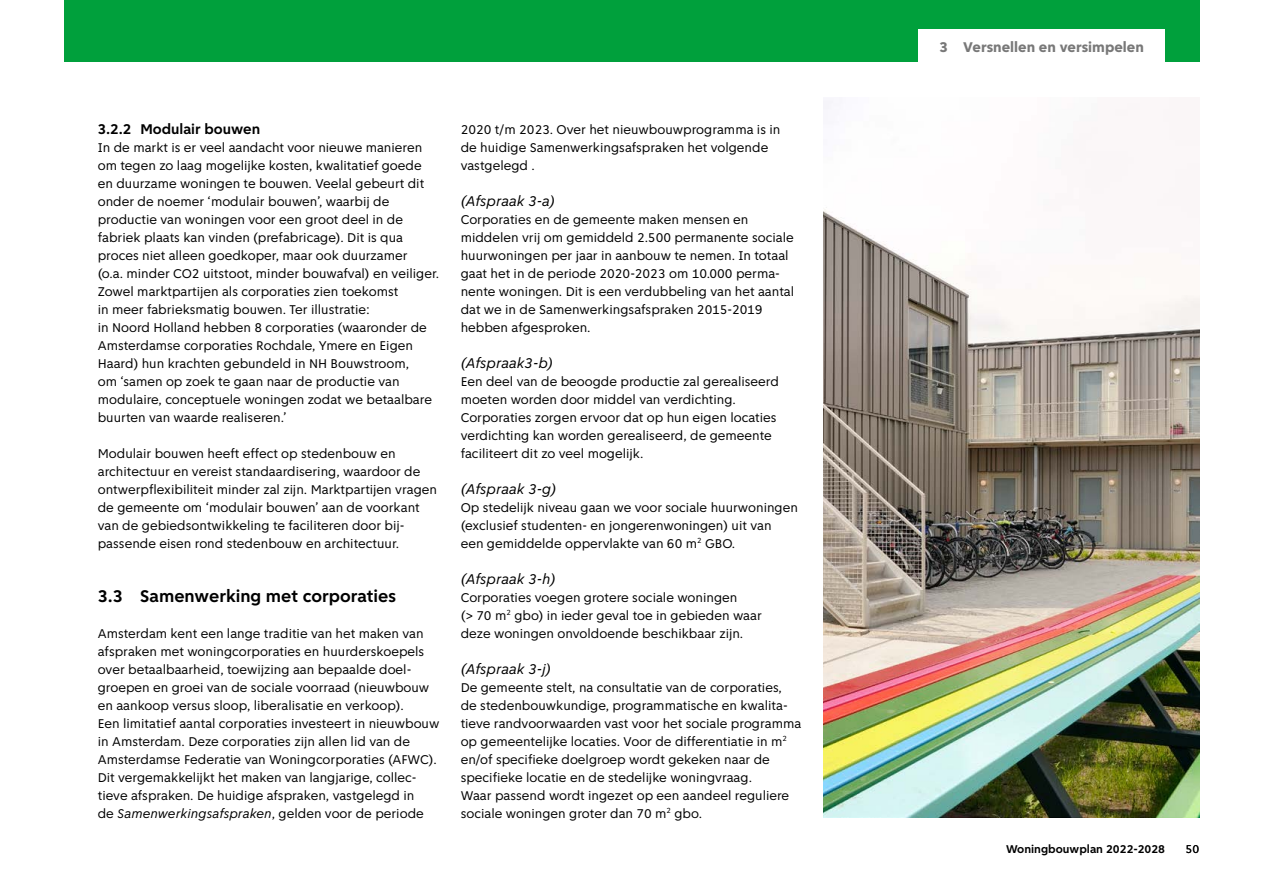
<style>
.page{position:relative;width:1263px;height:893px;background:#fff}
.page>*{position:absolute;margin:0;border:0;box-sizing:border-box;transform-origin:0 0}
.H2_Tussenkop_paragra{font:700 18px "Amsterdam Sans";color:#000}
.H3_Tussenkopje_zwart{font:italic 15px "Amsterdam Sans";color:#000}
.t1{font:800 15px "Amsterdam Sans";color:#787878}
.H3_Tussenkopje_subpa{font:700 15px "Amsterdam Sans";color:#000}
.P_Brood{font:13.5px/18px "Amsterdam Sans";color:#000}
.t2{font:700 12px "Amsterdam Sans";color:#000}
.t3{font:12px "Amsterdam Sans";color:#000}
.s1{font-style:italic}
</style>
<div class="page">
<div style="left:64px;top:0;width:1135px;height:62px;background:#00a03c"></div>
<div style="left:918px;top:30px;width:247px;height:50px;background:#fff"></div>
<img style="left:823px;top:101px;width:376px;height:717px">
<h3 class="H3_Tussenkopje_subpa" style="left:98px;top:120px;width:164px">3.2.2 Modulair bouwen</h3>
<p class="P_Brood" style="left:98px;top:138px;width:343px">In de markt is er veel aandacht voor nieuwe manieren om tegen zo laag mogelijke kosten, kwalitatief goede en duurzame woningen te bouwen. Veelal gebeurt dit onder de noemer ‘modulair bouwen’, waarbij de productie van woningen voor een groot deel in de fabriek plaats kan vinden (prefabricage). Dit is qua proces niet alleen goedkoper, maar ook duurzamer<br>(o.a. minder CO2 uitstoot, minder bouwafval) en veiliger.<br>Zowel marktpartijen als corporaties zien toekomst<br>in meer fabrieksmatig bouwen. Ter illustratie:<br>in Noord Holland hebben 8 corporaties (waaronder de Amsterdamse corporaties Rochdale, Ymere en Eigen Haard) hun krachten gebundeld in NH Bouwstroom,<br>om ‘samen op zoek te gaan naar de productie van modulaire, conceptuele woningen zodat we betaalbare buurten van waarde realiseren.’</p>
<p class="P_Brood" style="left:98px;top:444px;width:341px">Modulair bouwen heeft effect op stedenbouw en architectuur en vereist standaardisering, waardoor de ontwerpflexibiliteit minder zal zijn. Marktpartijen vragen de gemeente om ‘modulair bouwen’ aan de voorkant van de gebiedsontwikkeling te faciliteren door bij&shy;passende eisen rond stedenbouw en architectuur.</p>
<h2 class="H2_Tussenkop_paragra" style="left:98px;top:585px;width:300px">3.3 Samenwerking met corporaties</h2>
<p class="P_Brood" style="left:98px;top:624px;width:343px">Amsterdam kent een lange traditie van het maken van afspraken met woningcorporaties en huurderskoepels over betaalbaarheid, toewijzing aan bepaalde doel&shy;groepen en groei van de sociale voorraad (nieuwbouw en aankoop versus sloop, liberalisatie en verkoop).<br>Een limitatief aantal corporaties investeert in nieuwbouw in Amsterdam. Deze corporaties zijn allen lid van de Amsterdamse Federatie van Woningcorporaties (AFWC).<br>Dit vergemakkelijkt het maken van langjarige, collec&shy;tieve afspraken. De huidige afspraken, vastgelegd in<br>de <span class="s1">Samenwerkingsafspraken</span>, gelden voor de periode</p>
<p class="P_Brood" style="left:461px;top:120px;width:321px">2020 t/m 2023. Over het nieuwbouwprogramma is in de huidige Samenwerkingsafspraken het volgende vastgelegd .</p>
<h3 class="H3_Tussenkopje_zwart" style="left:461px;top:192px;width:96px">(Afspraak 3-a)</h3>
<p class="P_Brood" style="left:461px;top:210px;width:335px">Corporaties en de gemeente maken mensen en middelen vrij om gemiddeld 2.500 permanente sociale huurwoningen per jaar in aanbouw te nemen. In totaal gaat het in de periode 2020-2023 om 10.000 perma&shy;nente woningen. Dit is een verdubbeling van het aantal dat we in de Samenwerkingsafspraken 2015-2019 hebben afgesproken.</p>
<h3 class="H3_Tussenkopje_zwart" style="left:461px;top:354px;width:94px">(Afspraak3-b)</h3>
<p class="P_Brood" style="left:461px;top:372px;width:320px">Een deel van de beoogde productie zal gerealiseerd moeten worden door middel van verdichting.<br>Corporaties zorgen ervoor dat op hun eigen locaties verdichting kan worden gerealiseerd, de gemeente faciliteert dit zo veel mogelijk.</p>
<h3 class="H3_Tussenkopje_zwart" style="left:461px;top:480px;width:97px">(Afspraak 3-g)</h3>
<p class="P_Brood" style="left:461px;top:498px;width:339px">Op stedelijk niveau gaan we voor sociale huurwoningen (exclusief studenten- en jongerenwoningen) uit van<br>een gemiddelde oppervlakte van 60 m<sup>2</sup> GBO.</p>
<h3 class="H3_Tussenkopje_zwart" style="left:461px;top:570px;width:97px">(Afspraak 3-h)</h3>
<p class="P_Brood" style="left:461px;top:588px;width:303px">Corporaties voegen grotere sociale woningen<br>(&gt; 70 m<sup>2</sup> gbo) in ieder geval toe in gebieden waar deze woningen onvoldoende beschikbaar zijn.</p>
<h3 class="H3_Tussenkopje_zwart" style="left:461px;top:660px;width:92px">(Afspraak 3-j)</h3>
<p class="P_Brood" style="left:461px;top:678px;width:342px">De gemeente stelt, na consultatie van de corporaties, de stedenbouwkundige, programmatische en kwalita&shy;tieve randvoorwaarden vast voor het sociale programma op gemeentelijke locaties. Voor de differentiatie in m<sup>2 </sup>en/of specifieke doelgroep wordt gekeken naar de specifieke locatie en de stedelijke woningvraag.<br>Waar passend wordt ingezet op een aandeel reguliere sociale woningen groter dan 70 m<sup>2</sup> gbo.</p>
<p class="t1" style="left:940px;top:38px;width:206px">3 Versnellen en versimpelen</p>
<p class="t2" style="left:1006px;top:842px;width:161px">Woningbouwplan 2022-2028</p>
<p class="t3" style="left:1185px;top:842px;width:15px">50</p>
</div>
